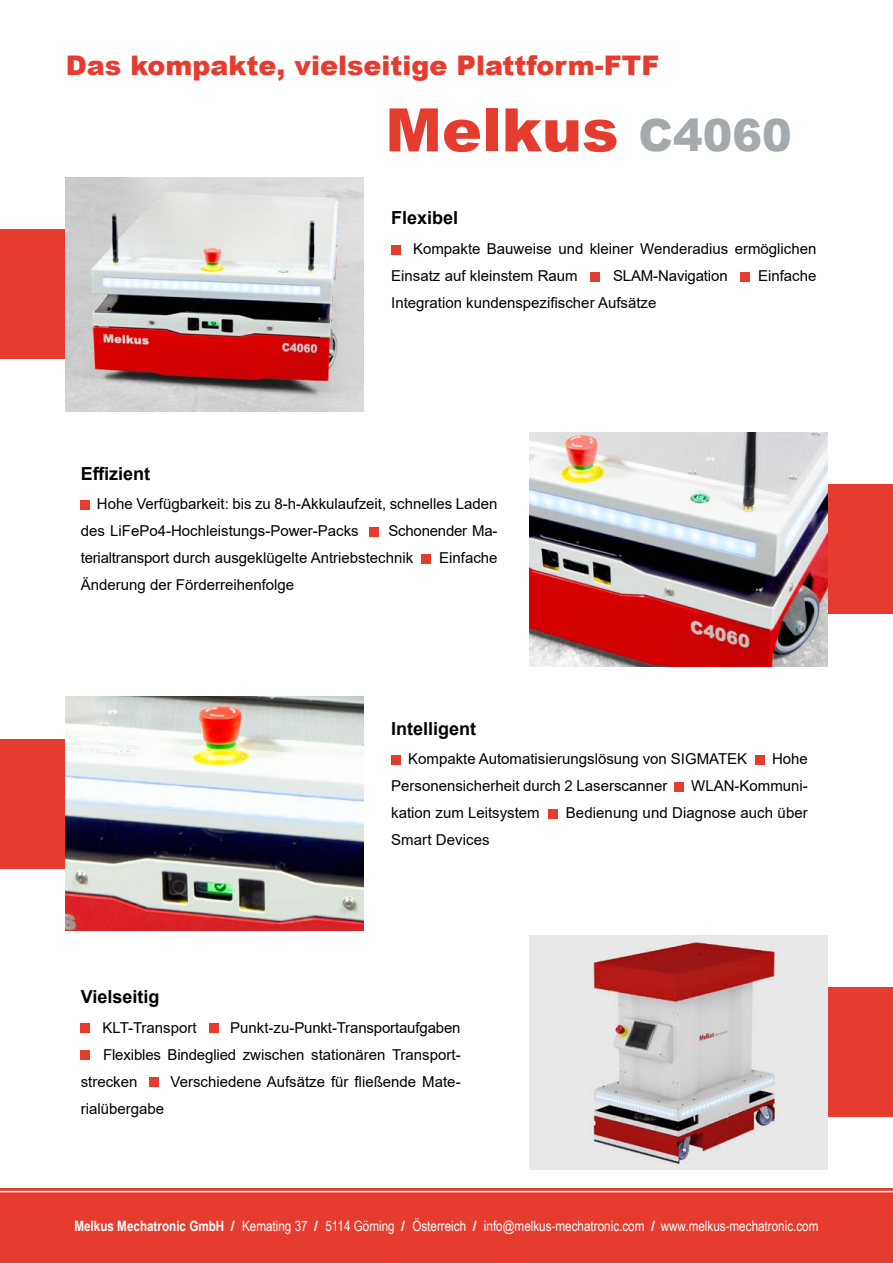
<style>
.page{position:relative;width:893px;height:1263px;background:#fff}
.page>*{position:absolute;margin:0;border:0;box-sizing:border-box;transform-origin:0 0}
.t1{font:900 60px "Arial";color:#e63c2f}
.t2{font:900 27px "Arial";color:#e63c2f}
.t3{font:700 18px "Arial";color:#000}
.t4{font:15px/27px "Arial";color:#000}
.t5{font:14.25px "Arial Narrow";color:#fff}
.s1{font-size:44.4px;color:#a4a9ad}
.s2{font-weight:700}
.s3{font-family:"Arial";font-weight:700}
</style>
<div class="page">
<div style="left:0;top:1188px;width:893px;height:75px;background:#e63c2f"></div>
<hr style="left:0;top:1191px;width:893px;height:1px;background:#fff">
<div style="left:81px;top:1023px;width:9px;height:10px;background:#e63c2f"></div>
<div style="left:209px;top:1023px;width:9px;height:10px;background:#e63c2f"></div>
<div style="left:81px;top:1050px;width:9px;height:10px;background:#e63c2f"></div>
<div style="left:149px;top:1077px;width:10px;height:10px;background:#e63c2f"></div>
<div style="left:391px;top:755px;width:9px;height:9px;background:#e63c2f"></div>
<div style="left:755px;top:755px;width:9px;height:9px;background:#e63c2f"></div>
<div style="left:675px;top:782px;width:9px;height:9px;background:#e63c2f"></div>
<div style="left:548px;top:809px;width:9px;height:9px;background:#e63c2f"></div>
<div style="left:0;top:739px;width:66px;height:130px;background:#e63c2f"></div>
<div style="left:81px;top:500px;width:9px;height:9px;background:#e63c2f"></div>
<div style="left:369px;top:527px;width:9px;height:9px;background:#e63c2f"></div>
<div style="left:422px;top:554px;width:9px;height:9px;background:#e63c2f"></div>
<div style="left:827px;top:484px;width:66px;height:130px;background:#e63c2f"></div>
<div style="left:827px;top:987px;width:66px;height:130px;background:#e63c2f"></div>
<div style="left:0;top:229px;width:66px;height:130px;background:#e63c2f"></div>
<img style="left:66px;top:177px;width:298px;height:234px">
<img style="left:66px;top:696px;width:298px;height:234px">
<img style="left:529px;top:935px;width:298px;height:234px">
<div style="left:391px;top:245px;width:9px;height:9px;background:#e63c2f"></div>
<div style="left:591px;top:272px;width:9px;height:9px;background:#e63c2f"></div>
<div style="left:740px;top:272px;width:9px;height:9px;background:#e63c2f"></div>
<img style="left:529px;top:432px;width:298px;height:234px">
<h2 class="t2" style="left:66px;top:45px;width:595px">Das kompakte, vielseitige Plattform-FTF</h2>
<h1 class="t1" style="left:385px;top:86px;width:408px">Melkus <span class="s1">C4060</span></h1>
<p class="t3" style="left:391px;top:205px;width:69px">Flexibel</p>
<p class="t4" style="left:391px;top:235px;width:427px;text-indent:22px">Kompakte Bauweise und kleiner Wenderadius ermöglichen<br>Einsatz auf kleinstem Raum</p>
<p class="t4" style="left:613px;top:262px;width:116px">SLAM-Navigation</p>
<p class="t4" style="left:758px;top:262px;width:60px">Einfache</p>
<p class="t4" style="left:391px;top:289px;width:267px">Integration kundenspezifischer Aufsätze</p>
<p class="t3" style="left:81px;top:461px;width:71px">Effizient</p>
<p class="t4" style="left:81px;top:490px;width:418px;text-indent:16px">Hohe Verfügbarkeit: bis zu 8-h-Akkulaufzeit, schnelles Laden des LiFePo4-Hochleistungs-Power-Packs</p>
<p class="t4" style="left:81px;top:517px;width:418px;text-indent:308px">Schonender Ma&shy;terialtransport durch ausgeklügelte Antriebstechnik</p>
<p class="t4" style="left:439px;top:544px;width:60px">Einfache</p>
<p class="t4" style="left:81px;top:571px;width:215px">Änderung der Förderreihenfolge</p>
<p class="t3" style="left:391px;top:716px;width:87px">Intelligent</p>
<p class="t4" style="left:408px;top:745px;width:341px">Kompakte Automatisierungslösung von SIGMATEK</p>
<p class="t4" style="left:772px;top:745px;width:37px">Hohe</p>
<p class="t4" style="left:391px;top:772px;width:278px">Personensicherheit durch 2 Laserscanner</p>
<p class="t4" style="left:691px;top:772px;width:118px">WLAN-Kommuni-</p>
<p class="t4" style="left:391px;top:799px;width:150px">kation zum Leitsystem</p>
<p class="t4" style="left:566px;top:799px;width:243px">Bedienung und Diagnose auch über</p>
<p class="t4" style="left:391px;top:826px;width:100px">Smart Devices</p>
<p class="t3" style="left:81px;top:984px;width:80px">Vielseitig</p>
<p class="t4" style="left:102px;top:1014px;width:96px">KLT-Transport</p>
<p class="t4" style="left:230px;top:1014px;width:232px">Punkt-zu-Punkt-Transportaufgaben</p>
<p class="t4" style="left:103px;top:1041px;width:359px">Flexibles Bindeglied zwischen stationären Transport-</p>
<p class="t4" style="left:81px;top:1068px;width:58px">strecken</p>
<p class="t4" style="left:171px;top:1068px;width:292px">Verschiedene Aufsätze für fließende Mate-</p>
<p class="t4" style="left:81px;top:1095px;width:85px">rialübergabe</p>
<p class="t5" style="left:74px;top:1215px;width:746px"><span class="s2">Melkus Mechatronic GmbH</span> <span class="s3">/</span> Kemating 37 <span class="s3">/</span> 5114 Göming <span class="s3">/</span> Österreich <span class="s3">/</span> info@melkus-mechatronic.com <span class="s3">/</span> www.melkus-mechatronic.com</p>
</div>
